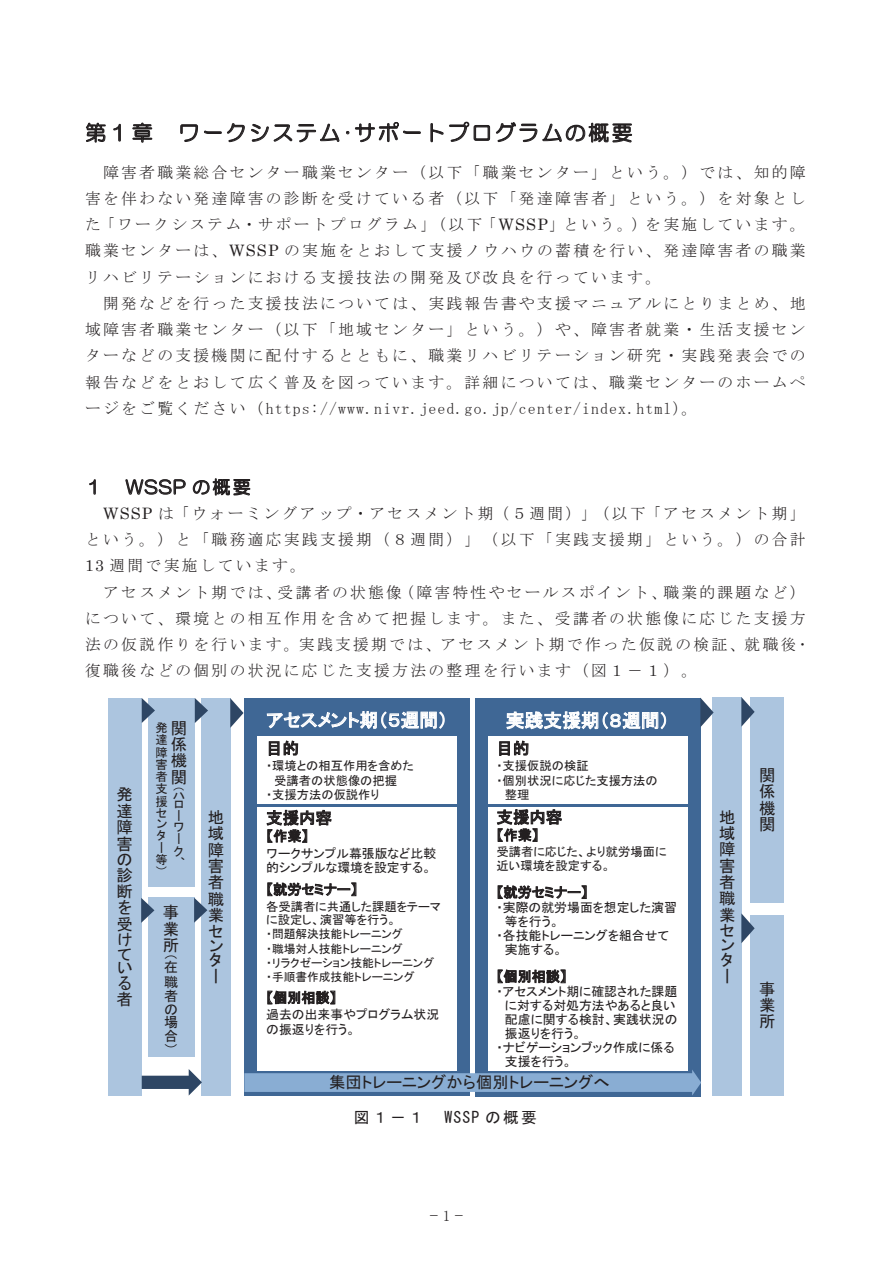
<style>
.page{position:relative;width:893px;height:1263px;background:#fff}
.page>*{position:absolute;margin:0;border:0;box-sizing:border-box;transform-origin:0 0}
.t1{font:21px "HG Maru Gothic MPRO";letter-spacing:.115em;color:#231f20}
.t2{font:18.75px "MS P Gothic";letter-spacing:.005em;color:#fff}
.t3{font:18px "HG Maru Gothic MPRO";letter-spacing:.075em;color:#231f20}
.t4{font:16.35px/16.4px "MS P Gothic";color:#231f20;text-align:justify}
.t5{font:15.75px/26.2px "MS Mincho";letter-spacing:.15em;color:#231f20;text-align:justify}
.t6{font:15.75px "MS Gothic";letter-spacing:.11em;color:#231f20}
.t7{font:15.15px "MS Mincho";color:#231f20}
.t8{font:14.1px/14.1px "MS P Gothic";letter-spacing:.005em;color:#231f20;text-align:justify}
.t9{font:12.9px/14.4px "MS P Gothic";color:#231f20}
.t10{font:12.3px/12px "MS P Gothic";color:#231f20}
.t11{font:11.7px/14.1px "MS P Gothic";color:#231f20}
.s1{font-family:"Century"}
</style>
<div class="page">
<div style="left:244px;top:698px;width:226px;height:397px;background:#3f6795"></div>
<div style="left:258px;top:808px;width:199px;height:263px;background:#fff"></div>
<div style="left:258px;top:736px;width:199px;height:68px;background:#fff"></div>
<div style="left:475px;top:698px;width:225px;height:398px;background:#3f6795"></div>
<div style="left:488px;top:736px;width:199px;height:68px;background:#fff"></div>
<div style="left:488px;top:808px;width:199px;height:263px;background:#fff"></div>
<div style="left:108px;top:698px;width:33px;height:397px;background:#acc5df"></div>
<div style="left:148px;top:698px;width:47px;height:189px;background:#acc5df"></div>
<div style="left:201px;top:698px;width:30px;height:397px;background:#acc5df"></div>
<div style="left:148px;top:897px;width:46px;height:160px;background:#acc5df"></div>
<svg style="left:142px;top:698px;width:13px;height:25px"></svg>
<svg style="left:141px;top:898px;width:13px;height:25px"></svg>
<svg style="left:195px;top:698px;width:13px;height:25px"></svg>
<svg style="left:194px;top:898px;width:13px;height:25px"></svg>
<div style="left:751px;top:697px;width:33px;height:205px;background:#acc5df"></div>
<div style="left:712px;top:697px;width:30px;height:398px;background:#acc5df"></div>
<div style="left:751px;top:914px;width:33px;height:181px;background:#acc5df"></div>
<svg style="left:741px;top:913px;width:14px;height:30px"></svg>
<svg style="left:741px;top:697px;width:14px;height:30px"></svg>
<svg style="left:700px;top:698px;width:14px;height:29px"></svg>
<svg style="left:244px;top:1069px;width:457px;height:26px"></svg>
<svg style="left:230px;top:698px;width:14px;height:30px"></svg>
<svg style="left:142px;top:1069px;width:60px;height:26px"></svg>
<h1 class="t1" style="left:85px;top:122px;width:549px">第１章 ワークシステム･サポートプログラムの概要</h1>
<p class="t5" style="left:85px;top:159px;width:722px;text-indent:18px">障害者職業総合センター職業センター（以下「職業センター」という。）では、知的障害を伴わない発達障害の診断を受けている者（以下「発達障害者」という。）を対象とした「ワークシステム・サポートプログラム」（以下「<span class="s1">WSSP</span>」という。）を実施しています。職業センターは、<span class="s1">WSSP</span> の実施をとおして支援ノウハウの蓄積を行い、発達障害者の職業リハビリテーションにおける支援技法の開発及び改良を行っています。</p>
<p class="t5" style="left:85px;top:290px;width:722px;text-indent:18px">開発などを行った支援技法については、実践報告書や支援マニュアルにとりまとめ、地域障害者職業センター（以下「地域センター」という。）や、障害者就業・生活支援センターなどの支援機関に配付するとともに、職業リハビリテーション研究・実践発表会での報告などをとおして広く普及を図っています。詳細については、職業センターのホームページをご覧ください（https://www.nivr.jeed.go.jp/center/index.html）。</p>
<p class="t3" style="left:85px;top:478px;width:19px">１</p>
<p class="t3" style="left:126px;top:478px;width:126px">WSSP の概要</p>
<p class="t5" style="left:85px;top:500px;width:722px;text-indent:18px"><span class="s1">WSSP</span> は「ウォーミングアップ・アセスメント期（５週間）」（以下「アセスメント期」という。）と「職務適応実践支援期（８週間）」（以下「実践支援期」という。）の合計<span class="s1">13</span> 週間で実施しています。</p>
<p class="t5" style="left:85px;top:579px;width:723px;text-indent:18px">アセスメント期では、受講者の状態像（障害特性やセールスポイント、職業的課題など）について、環境との相互作用を含めて把握します。また、受講者の状態像に応じた支援方法の仮説作りを行います。実践支援期では、アセスメント期で作った仮説の検証、就職後･復職後などの個別の状況に応じた支援方法の整理を行います（図１－１）。</p>
<p class="t4" style="left:116px;top:786px;width:18px">発達障害の</p>
<p class="t4" style="left:116px;top:866px;width:18px">診断を受け</p>
<p class="t4" style="left:116px;top:948px;width:18px;line-height:13.8px">ている</p>
<p class="t4" style="left:116px;top:991px;width:18px">者</p>
<p class="t4" style="left:171px;top:720px;width:18px">関係機関</p>
<p class="t10" style="left:173px;top:785px;width:14px">（</p>
<p class="t10" style="left:173px;top:791px;width:14px">ハ</p>
<p class="t10" style="left:173px;top:801px;width:14px;line-height:9.6px">ロー</p>
<p class="t10" style="left:173px;top:822px;width:14px;line-height:11.1px">ワー</p>
<p class="t10" style="left:173px;top:845px;width:14px">ク、</p>
<p class="t10" style="left:156px;top:721px;width:14px;text-align:justify">発達障害者支援センタ</p>
<p class="t10" style="left:156px;top:841px;width:14px;text-align:justify">ー等）</p>
<p class="t4" style="left:163px;top:904px;width:18px">事業所</p>
<p class="t8" style="left:164px;top:953px;width:16px">（</p>
<p class="t8" style="left:164px;top:960px;width:16px">在職者の</p>
<p class="t8" style="left:164px;top:1015px;width:16px">場合）</p>
<p class="t4" style="left:208px;top:809px;width:18px;line-height:15.9px">地域障害者職業センタ</p>
<p class="t4" style="left:208px;top:968px;width:18px">ー</p>
<p class="t2" style="left:266px;top:710px;width:183px">アセスメント期（５週間）</p>
<p class="t4" style="left:266px;top:740px;width:34px">目的</p>
<p class="t10" style="left:266px;top:759px;width:149px">・環境との相互作用を含めた</p>
<p class="t10" style="left:274px;top:774px;width:124px">受講者の状態像の把握</p>
<p class="t10" style="left:266px;top:789px;width:115px">・支援方法の仮説作り</p>
<p class="t4" style="left:266px;top:809px;width:67px">支援内容</p>
<p class="t8" style="left:266px;top:829px;width:44px">【作業】</p>
<p class="t9" style="left:266px;top:846px;width:172px">ワークサンプル幕張版など比較的シンプルな環境を設定する。</p>
<p class="t8" style="left:266px;top:882px;width:93px">【就労セミナー】</p>
<p class="t10" style="left:266px;top:899px;width:176px;line-height:13.8px">各受講者に共通した課題をテーマに設定し、演習等を行う。</p>
<p class="t11" style="left:266px;top:927px;width:170px">・問題解決技能トレーニング<br>・職場対人技能トレーニング<br>・リラクゼーション技能トレーニング・手順書作成技能トレーニング</p>
<p class="t8" style="left:266px;top:990px;width:72px">【個別相談】</p>
<p class="t9" style="left:266px;top:1007px;width:175px">過去の出来事やプログラム状況の振返りを行う。</p>
<p class="t2" style="left:506px;top:711px;width:165px">実践支援期（８週間）</p>
<p class="t4" style="left:496px;top:740px;width:34px">目的</p>
<p class="t10" style="left:496px;top:759px;width:94px">・支援仮説の検証</p>
<p class="t10" style="left:496px;top:774px;width:163px">・個別状況に応じた支援方法の</p>
<p class="t10" style="left:505px;top:789px;width:26px">整理</p>
<p class="t4" style="left:496px;top:809px;width:67px">支援内容</p>
<p class="t8" style="left:496px;top:828px;width:44px">【作業】</p>
<p class="t10" style="left:496px;top:845px;width:172px;line-height:13px">受講者に応じた、より就労場面に近い環境を設定する。</p>
<p class="t8" style="left:496px;top:885px;width:93px">【就労セミナー】</p>
<p class="t9" style="left:496px;top:900px;width:182px">・実際の就労場面を想定した演習</p>
<p class="t9" style="left:505px;top:914px;width:56px">等を行う。</p>
<p class="t9" style="left:496px;top:928px;width:174px">・各技能トレーニングを組合せて</p>
<p class="t9" style="left:505px;top:942px;width:59px">実施する。</p>
<p class="t8" style="left:496px;top:969px;width:72px">【個別相談】</p>
<p class="t9" style="left:496px;top:984px;width:182px">・アセスメント期に確認された課題</p>
<p class="t9" style="left:505px;top:998px;width:172px">に対する対処方法やあると良い</p>
<p class="t9" style="left:505px;top:1012px;width:174px">配慮に関する検討、実践状況の</p>
<p class="t9" style="left:505px;top:1026px;width:78px">振返りを行う。</p>
<p class="t9" style="left:496px;top:1040px;width:180px">・ナビゲーションブック作成に係る</p>
<p class="t9" style="left:505px;top:1054px;width:69px">支援を行う。</p>
<p class="t4" style="left:329px;top:1074px;width:282px">集団トレーニングから個別トレーニングへ</p>
<p class="t6" style="left:354px;top:1109px;width:71px">図１－１</p>
<p class="t6" style="left:444px;top:1109px;width:94px">WSSP の概要</p>
<p class="t7" style="left:430px;top:1207px;width:34px">−1−</p>
<p class="t4" style="left:719px;top:808px;width:18px">地</p>
<p class="t4" style="left:719px;top:825px;width:18px;line-height:15.9px">域障害者職業センタ</p>
<p class="t4" style="left:719px;top:968px;width:18px">ー</p>
<p class="t4" style="left:759px;top:767px;width:18px">関係機</p>
<p class="t4" style="left:759px;top:816px;width:18px">関</p>
<p class="t4" style="left:759px;top:980px;width:18px">事業所</p>
</div>
